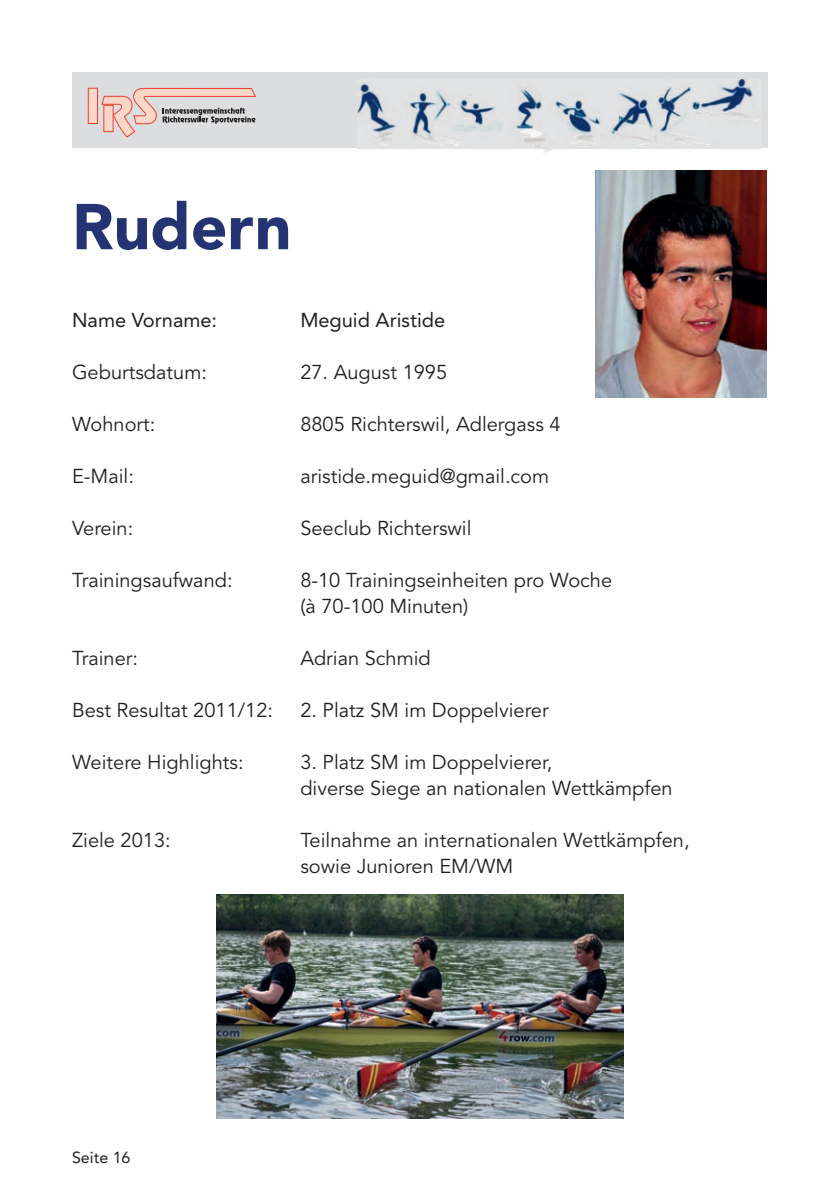
<style>
.page{position:relative;width:840px;height:1191px;background:#fff}
.page>*{position:absolute;margin:0;border:0;box-sizing:border-box;transform-origin:0 0}
.t1{font:900 64px "Avenir";color:#243371}
.t2{font:20px/26px "Avenir";color:#231f20}
.t3{font:20px "Avenir";color:#231f20}
.t4{font:16px "Avenir";color:#231f20}
</style>
<div class="page">
<div style="left:72px;top:72px;width:695px;height:76px;background:#dcdddf"></div>
<div style="left:88px;top:88px;width:9px;height:35px;background:#fcd6c7"></div>
<div style="left:88px;top:88px;width:10px;height:36px;border:1px solid #ee3e34"></div>
<svg style="left:101px;top:88px;width:155px;height:49px"></svg>
<img style="left:595px;top:170px;width:170px;height:227px">
<img style="left:216px;top:894px;width:407px;height:225px">
<img style="left:357px;top:79px;width:403px;height:73px">
<h1 class="t1" style="left:72px;top:188px;width:221px">Rudern</h1>
<p class="t3" style="left:72px;top:308px;width:146px">Name Vorname:</p>
<p class="t3" style="left:300px;top:308px;width:146px">Meguid Aristide</p>
<p class="t2" style="left:72px;top:360px;width:136px">Geburtsdatum:</p>
<p class="t2" style="left:300px;top:360px;width:148px">27. August 1995</p>
<p class="t2" style="left:72px;top:412px;width:85px">Wohnort:</p>
<p class="t2" style="left:300px;top:412px;width:261px">8805 Richterswil, Adlergass 4</p>
<p class="t2" style="left:72px;top:464px;width:63px">E-Mail:</p>
<p class="t2" style="left:300px;top:464px;width:250px">aristide.meguid@gmail.com</p>
<p class="t2" style="left:72px;top:516px;width:63px">Verein:</p>
<p class="t2" style="left:300px;top:516px;width:173px">Seeclub Richterswil</p>
<p class="t2" style="left:72px;top:568px;width:162px">Trainingsaufwand:</p>
<p class="t2" style="left:300px;top:568px;width:313px">8-10 Trainingseinheiten pro Woche (à 70-100 Minuten)</p>
<p class="t2" style="left:72px;top:646px;width:67px">Trainer:</p>
<p class="t2" style="left:300px;top:646px;width:132px">Adrian Schmid</p>
<p class="t2" style="left:72px;top:698px;width:202px">Best Resultat 2011/12:</p>
<p class="t2" style="left:300px;top:698px;width:250px">2. Platz SM im Doppelvierer</p>
<p class="t2" style="left:72px;top:750px;width:173px">Weitere Highlights:</p>
<p class="t2" style="left:300px;top:750px;width:373px">3. Platz SM im Doppelvierer,<br>diverse Siege an nationalen Wettkämpfen</p>
<p class="t2" style="left:72px;top:828px;width:100px">Ziele 2013:</p>
<p class="t2" style="left:300px;top:828px;width:390px">Teilnahme an internationalen Wettkämpfen, sowie Junioren EM/WM</p>
<p class="t4" style="left:72px;top:1148px;width:60px">Seite 16</p>
</div>
